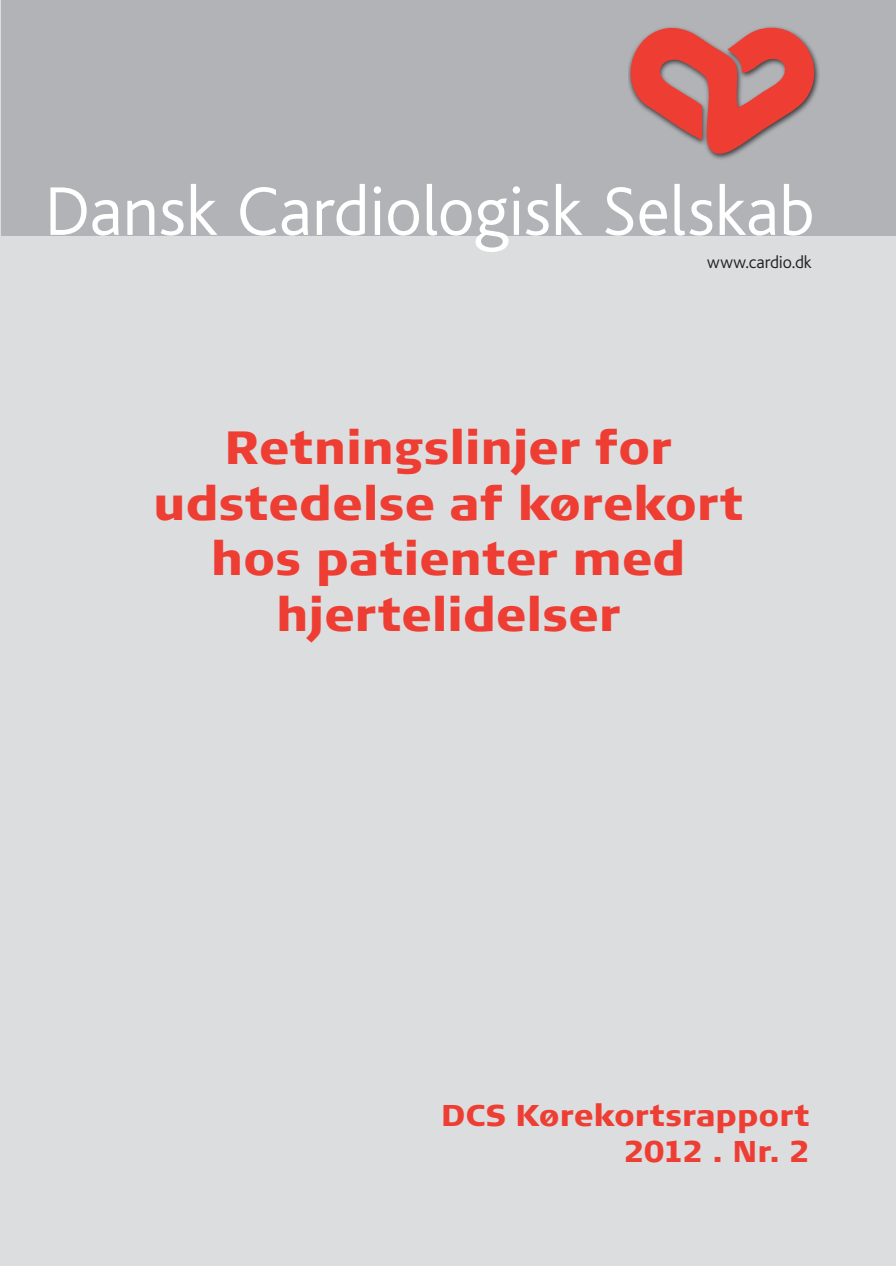
<style>
.page{position:relative;width:896px;height:1266px;background:#fff}
.page>*{position:absolute;margin:0;border:0;box-sizing:border-box;transform-origin:0 0}
.t1{font:300 72px "Bliss";color:#fff}
.t2{font:900 46.5px/55.8px "Signa Column";letter-spacing:-.005em;color:#ee3e34;text-align:center}
.t3{font:900 30px/36px "Signa Column";letter-spacing:-.005em;color:#ee3e34;text-align:right}
.t4{font:300 18px "Bliss";letter-spacing:-.005em;color:#231f20}
</style>
<div class="page">
<div style="left:0;top:0;width:896px;height:1265px;background:#dcdddf"></div>
<div style="left:2px;top:0;width:894px;height:235px;background:#b2b3b7"></div>
<div style="left:480px;top:234px;width:24px;height:15px;background:#b2b3b7;border-radius:50%"></div>
<img style="left:628px;top:27px;width:191px;height:132px">
<svg style="left:631px;top:28px;width:183px;height:126px"></svg>
<h1 class="t1" style="left:44px;top:173px;width:772px">Dansk Cardiologisk Selskab</h1>
<p class="t4" style="left:707px;top:253px;width:106px">www.cardio.dk</p>
<p class="t2" style="left:153px;top:419px;width:592px">Retningslinjer for udstedelse af kørekort hos patienter med hjertelidelser</p>
<p class="t3" style="left:441px;top:1096px;width:370px">DCS Kørekortsrapport<br>2012 . Nr. 2</p>
</div>
